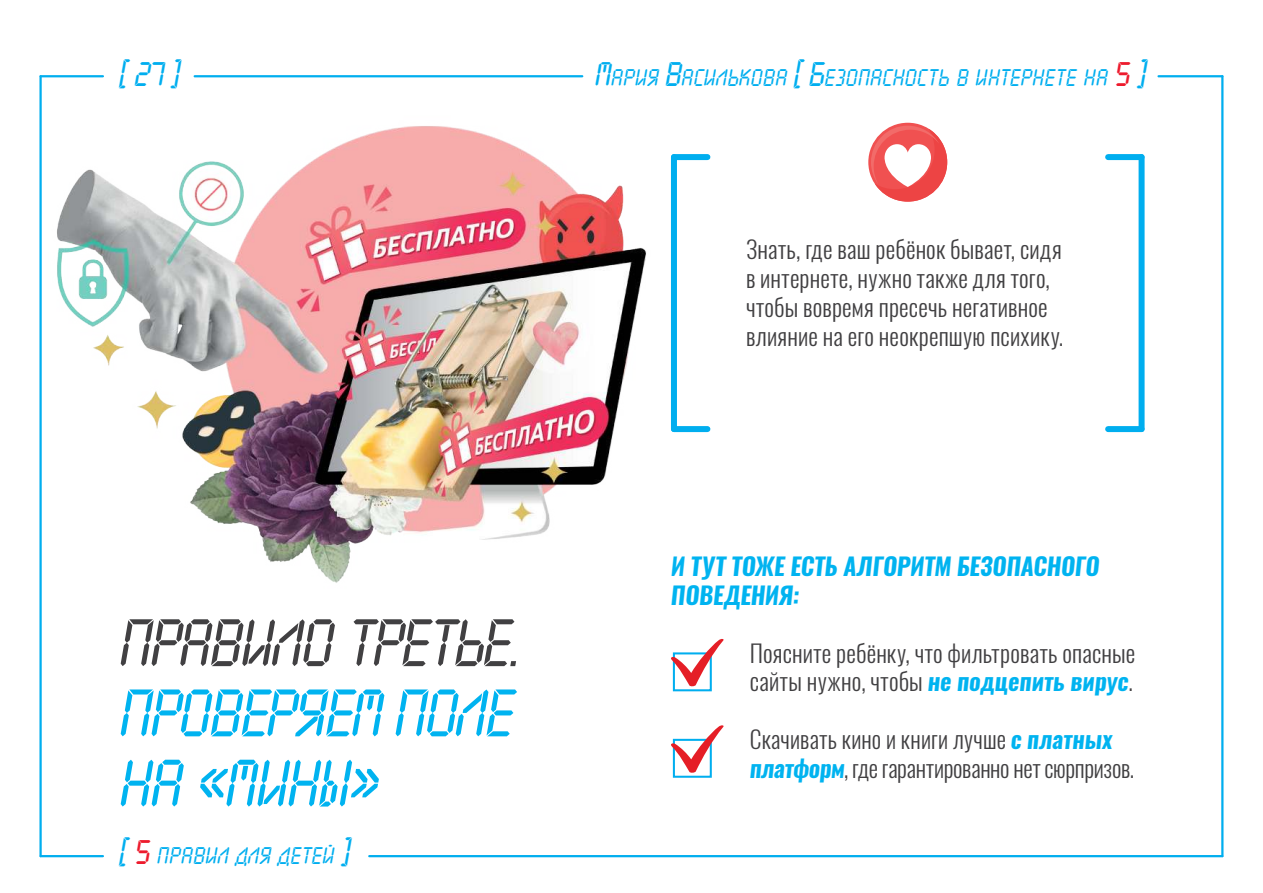
<style>
.page{position:relative;width:1263px;height:893px;background:#fff}
.page>*{position:absolute;margin:0;border:0;box-sizing:border-box;transform-origin:0 0}
.t1{font:58.5px/70.2px "Crystal";letter-spacing:.02em;color:#00b3f0}
.t2{font:58.5px "Crystal";letter-spacing:-.015em;color:#414042}
.t3{font:30px "Crystal";letter-spacing:.005em;color:#00aeef}
.t4{font:300 24px/28.8px "Oswald";letter-spacing:.005em;color:#414042}
.t5{font:italic 700 24px/28.8px "Oswald";letter-spacing:-.005em;color:#00b3f0}
.s1{color:#ed1b2d}
.s2{font-weight:700;font-style:italic;color:#00b3f0}
</style>
<div class="page">
<hr style="left:39px;top:76px;width:3px;height:780px;background:#00aeef">
<hr style="left:1221px;top:76px;width:2px;height:780px;background:#00aeef">
<hr style="left:41px;top:75px;width:62px;height:2px;background:#00aeef">
<hr style="left:41px;top:855px;width:62px;height:2px;background:#00aeef">
<hr style="left:369px;top:855px;width:853px;height:2px;background:#00aeef">
<hr style="left:1158px;top:75px;width:64px;height:2px;background:#00aeef">
<hr style="left:195px;top:75px;width:387px;height:2px;background:#00aeef">
<div style="left:671px;top:157px;width:6px;height:272px;background:#00aeef"></div>
<div style="left:674px;top:154px;width:33px;height:6px;background:#00aeef"></div>
<div style="left:1108px;top:154px;width:33px;height:6px;background:#00aeef"></div>
<div style="left:674px;top:426px;width:33px;height:6px;background:#00aeef"></div>
<div style="left:1108px;top:426px;width:33px;height:6px;background:#00aeef"></div>
<div style="left:1138px;top:157px;width:6px;height:272px;background:#00aeef"></div>
<div style="left:673px;top:652px;width:39px;height:39px;border:2px solid #00aeef"></div>
<svg style="left:671px;top:639px;width:53px;height:48px"></svg>
<div style="left:673px;top:739px;width:39px;height:39px;border:2px solid #00aeef"></div>
<svg style="left:671px;top:725px;width:53px;height:48px"></svg>
<svg style="left:871px;top:126px;width:76px;height:76px"></svg>
<img style="left:39px;top:115px;width:634px;height:490px">
<p class="t3" style="left:118px;top:59px;width:62px">[ 27 ]</p>
<p class="t3" style="left:594px;top:59px;width:552px">Мария Василькова [ Безопасность в интернете на <span class="s1">5</span> ]</p>
<p class="t4" style="left:746px;top:235px;width:319px">Знать, где ваш ребёнок бывает, сидя в интернете, нужно также для того, чтобы вовремя пресечь негативное влияние на его неокрепшую психику.</p>
<h1 class="t2" style="left:118px;top:613px;width:401px">ПРАВИЛО ТРЕТЬЕ.</h1>
<h1 class="t1" style="left:118px;top:678px;width:395px">ПРОВЕРЯЕМ ПОЛЕ<br>НА «МИНЫ»</h1>
<p class="t3" style="left:118px;top:837px;width:232px">[ <span class="s1">5</span> правил для детей ]</p>
<p class="t5" style="left:671px;top:553px;width:430px">И ТУТ ТОЖЕ ЕСТЬ АЛГОРИТМ БЕЗОПАСНОГО<br>ПОВЕДЕНИЯ:</p>
<p class="t4" style="left:750px;top:638px;width:387px">Поясните ребёнку, что фильтровать опасные сайты нужно, чтобы <span class="s2">не подцепить вирус</span>.</p>
<p class="t4" style="left:750px;top:725px;width:386px">Скачивать кино и книги лучше <span class="s2">с платных платформ</span>, где гарантированно нет сюрпризов.</p>
</div>
